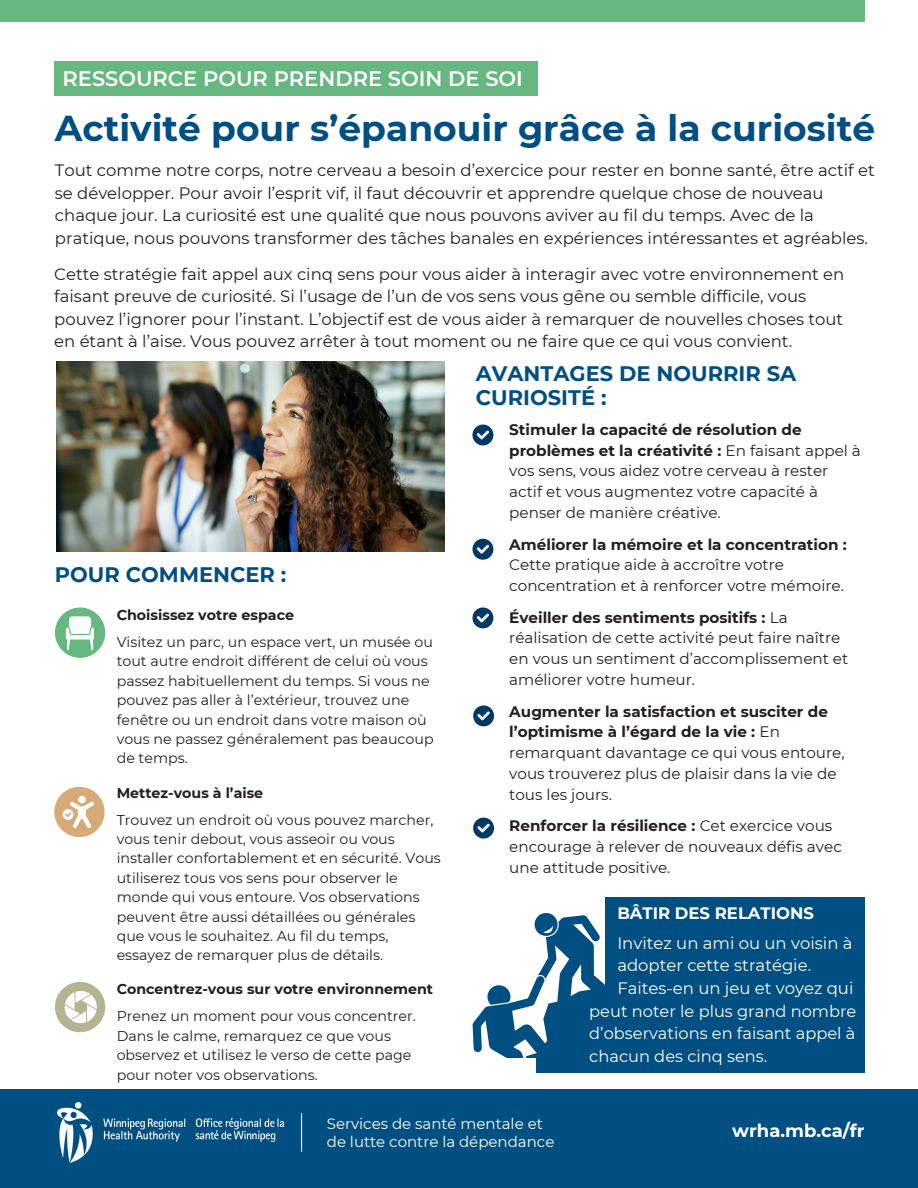
<style>
.page{position:relative;width:918px;height:1188px;background:#fff}
.page>*{position:absolute;margin:0;border:0;box-sizing:border-box;transform-origin:0 0}
.t1{font:700 36px "Montserrat";color:#004f82}
.t2{font:700 21px/24.8px "Montserrat";color:#004f82}
.t3{font:600 21px "Montserrat";color:#fff}
.t4{font:700 18px "Montserrat";color:#fff}
.t5{font:16.5px/22.5px "Montserrat";color:#231f20}
.t6{font:16.5px/22.5px "Montserrat";color:#fff}
.t7{font:700 16.5px "Montserrat";color:#fff}
.t8{font:16.2px/22.5px "Montserrat";color:#fff;text-align:justify}
.t9{font:15.15px/20.7px "Montserrat";color:#231f20}
.t10{font:15px/18px "Montserrat";color:#fff}
.t11{font:14.25px/19.4px "Montserrat";color:#231f20}
.t12{font:700 14.25px "Montserrat";color:#231f20}
.s1{font-weight:700}
</style>
<div class="page">
<div style="left:0;top:0;width:865px;height:21px;background:#67b880"></div>
<div style="left:0;top:1090px;width:918px;height:98px;background:#004f82"></div>
<img style="left:58px;top:1103px;width:226px;height:59px">
<hr style="left:301px;top:1113px;width:1px;height:38px;background:#fff">
<img style="left:56px;top:362px;width:389px;height:189px">
<svg style="left:472px;top:425px;width:21px;height:20px"></svg>
<svg style="left:472px;top:539px;width:21px;height:21px"></svg>
<svg style="left:472px;top:608px;width:21px;height:20px"></svg>
<svg style="left:473px;top:705px;width:21px;height:21px"></svg>
<svg style="left:473px;top:818px;width:21px;height:21px"></svg>
<div style="left:55px;top:608px;width:50px;height:50px;background:#67b880;border-radius:50%"></div>
<div style="left:55px;top:982px;width:50px;height:50px;background:#b5b391;border-radius:50%"></div>
<div style="left:54px;top:787px;width:51px;height:50px;background:#d6ab77;border-radius:50%"></div>
<svg style="left:66px;top:616px;width:28px;height:34px"></svg>
<svg style="left:63px;top:796px;width:31px;height:32px"></svg>
<svg style="left:65px;top:991px;width:32px;height:32px"></svg>
<div style="left:54px;top:62px;width:483px;height:34px;background:#67b880"></div>
<div style="left:605px;top:897px;width:260px;height:161px;background:#004f82"></div>
<svg style="left:473px;top:913px;width:132px;height:145px"></svg>
<div style="left:480px;top:928px;width:45px;height:44px;background:#fff;border-radius:50%"></div>
<div style="left:536px;top:1058px;width:329px;height:15px;background:#004f82"></div>
<h1 class="t3" style="left:63px;top:66px;width:462px">RESSOURCE POUR PRENDRE SOIN DE SOI</h1>
<h5 class="t1" style="left:55px;top:107px;width:822px">Activité pour s’épanouir grâce à la curiosité</h5>
<h5 class="t5" style="left:55px;top:159px;width:821px">Tout comme notre corps, notre cerveau a besoin d’exercice pour rester en bonne santé, être actif et se développer. Pour avoir l’esprit vif, il faut découvrir et apprendre quelque chose de nouveau chaque jour. La curiosité est une qualité que nous pouvons aviver au fil du temps. Avec de la pratique, nous pouvons transformer des tâches banales en expériences intéressantes et agréables.</h5>
<p class="t5" style="left:54px;top:263px;width:792px">Cette stratégie fait appel aux cinq sens pour vous aider à interagir avec votre environnement en faisant preuve de curiosité. Si l’usage de l’un de vos sens vous gêne ou semble difficile, vous pouvez l’ignorer pour l’instant. L’objectif est de vous aider à remarquer de nouvelles choses tout en étant à l’aise. Vous pouvez arrêter à tout moment ou ne faire que ce qui vous convient.</p>
<h2 class="t2" style="left:476px;top:361px;width:322px">AVANTAGES DE NOURRIR SA<br>CURIOSITÉ :</h2>
<p class="t9" style="left:509px;top:419px;width:353px"><span class="s1">Stimuler la capacité de résolution de problèmes et la créativité :</span> En faisant appel à vos sens, vous aidez votre cerveau à rester actif et vous augmentez votre capacité à penser de manière créative.</p>
<p class="t9" style="left:509px;top:534px;width:339px"><span class="s1">Améliorer la mémoire et la concentration :<br></span>Cette pratique aide à accroître votre concentration et à renforcer votre mémoire.</p>
<p class="t9" style="left:509px;top:607px;width:341px"><span class="s1">Éveiller des sentiments positifs :</span> La réalisation de cette activité peut faire naître en vous un sentiment d’accomplissement et améliorer votre humeur.</p>
<p class="t9" style="left:509px;top:701px;width:337px"><span class="s1">Augmenter la satisfaction et susciter de l’optimisme à l’égard de la vie :</span> En remarquant davantage ce qui vous entoure, vous trouverez plus de plaisir dans la vie de tous les jours.</p>
<p class="t9" style="left:509px;top:816px;width:334px"><span class="s1">Renforcer la résilience :</span> Cet exercice vous encourage à relever de nouveaux défis avec une attitude positive.</p>
<p class="t7" style="left:617px;top:903px;width:198px">BÂTIR DES RELATIONS</p>
<p class="t6" style="left:617px;top:931px;width:238px">Invitez un ami ou un voisin à adopter cette stratégie.<br>Faites-en un jeu et voyez qui</p>
<p class="t8" style="left:589px;top:1000px;width:269px">peut noter le plus grand nombre d’observations en faisant appel à chacun des cinq sens.</p>
<h2 class="t2" style="left:55px;top:562px;width:233px">POUR COMMENCER :</h2>
<h6 class="t12" style="left:117px;top:606px;width:179px">Choisissez votre espace</h6>
<p class="t11" style="left:117px;top:632px;width:319px">Visitez un parc, un espace vert, un musée ou tout autre endroit différent de celui où vous passez habituellement du temps. Si vous ne pouvez pas aller à l’extérieur, trouvez une fenêtre ou un endroit dans votre maison où vous ne passez généralement pas beaucoup de temps.</p>
<p class="t12" style="left:117px;top:784px;width:148px">Mettez-vous à l’aise</p>
<h6 class="t11" style="left:117px;top:810px;width:326px">Trouvez un endroit où vous pouvez marcher, vous tenir debout, vous asseoir ou vous installer confortablement et en sécurité. Vous utiliserez tous vos sens pour observer le monde qui vous entoure. Vos observations peuvent être aussi détaillées ou générales que vous le souhaitez. Au fil du temps, essayez de remarquer plus de détails.</h6>
<p class="t12" style="left:117px;top:981px;width:318px">Concentrez-vous sur votre environnement</p>
<h6 class="t11" style="left:117px;top:1007px;width:301px">Prenez un moment pour vous concentrer.<br>Dans le calme, remarquez ce que vous observez et utilisez le verso de cette page pour noter vos observations.</h6>
<p class="t10" style="left:327px;top:1115px;width:229px">Services de santé mentale et de lutte contre la dépendance</p>
<p class="t4" style="left:732px;top:1119px;width:134px">wrha.mb.ca/fr</p>
</div>
